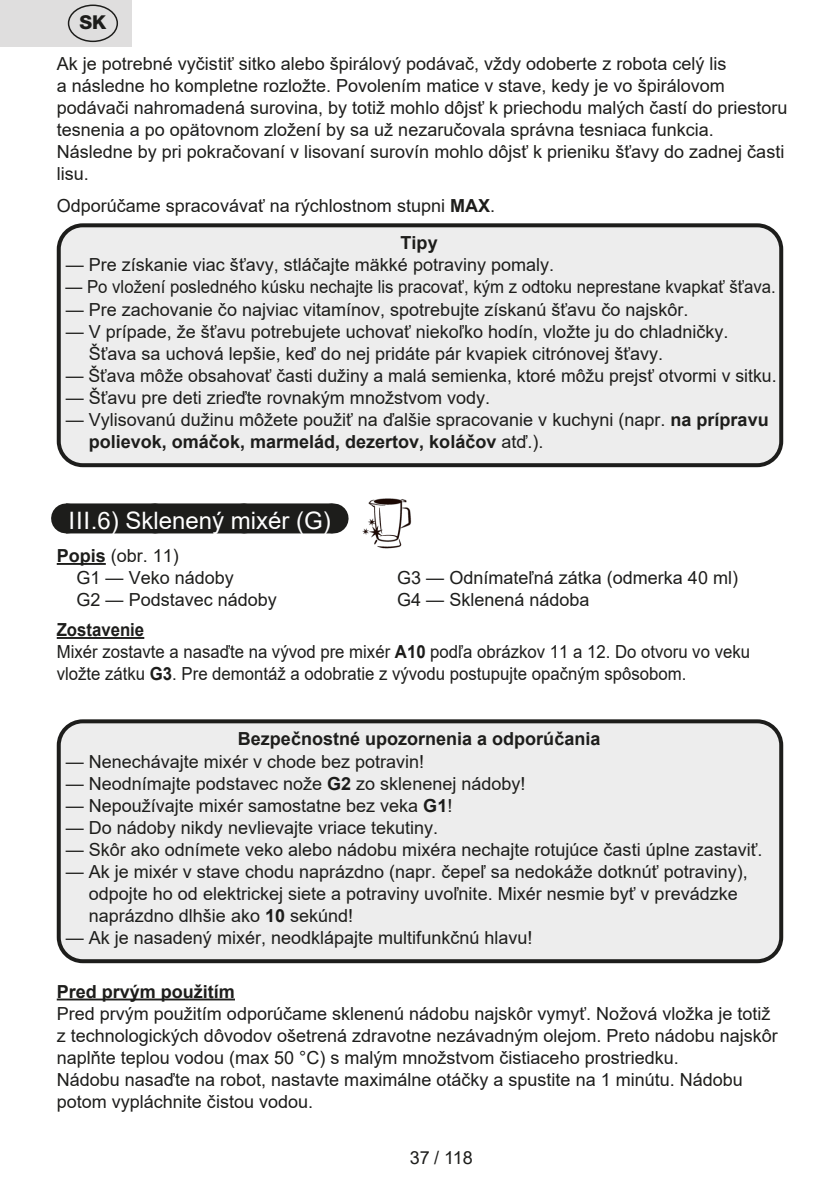
<style>
.page{position:relative;width:840px;height:1191px;background:#fff}
.page>*{position:absolute;margin:0;border:0;box-sizing:border-box;transform-origin:0 0}
.Grafický_nadpis_ETA{font:24px "Arial";color:#fff}
.t1{font:800 19.2px "Helvetica Neue OT";color:#1d1d1b}
.Normální{font:18px/22px "Arial";color:#1d1d1b}
.Normální-2{font:18px/22px "Arial";color:#1d1d1b;scale:.93 1}
.Normální-3{font:18px "Arial";color:#1d1d1b;scale:.94 1}
.Normální-4{font:700 18px "Arial";color:#1d1d1b}
.Normální-5{font:700 18px "Arial";color:#1d1d1b;scale:.93 1}
.s1{font-weight:700}
</style>
<div class="page">
<div style="left:66px;top:503px;width:266px;height:30px;background:#1d1d1b"></div>
<svg style="left:155px;top:503px;width:133px;height:1px"></svg>
<hr style="left:332px;top:503px;width:1px;height:30px;background:#1d1d1b">
<hr style="left:57px;top:563px;width:49px;height:2px;background:#1d1d1b">
<hr style="left:57px;top:637px;width:87px;height:2px;background:#1d1d1b">
<hr style="left:57px;top:998px;width:178px;height:2px;background:#1d1d1b">
<div style="left:59px;top:225px;width:721px;height:240px;background:#ededed;border-radius:24px"></div>
<div style="left:57px;top:223px;width:725px;height:244px;border:4px solid #1d1d1b;border-radius:24px"></div>
<img style="left:362px;top:498px;width:50px;height:50px">
<div style="left:59px;top:721px;width:721px;height:240px;background:#ededed;border-radius:24px"></div>
<div style="left:57px;top:719px;width:725px;height:244px;border:4px solid #1d1d1b;border-radius:24px"></div>
<div style="left:0;top:0;width:131px;height:47px;background:#dfdede"></div>
<div style="left:68px;top:5px;width:50px;height:37px;border:1px solid #1d1d1b;border-radius:50%"></div>
<p class="t1" style="left:79px;top:11px;width:28px">SK</p>
<p class="Normální" style="left:57px;top:52px;width:671px">Ak je potrebné vyčistiť sitko alebo špirálový podávač, vždy odoberte z robota celý lis</p>
<p class="Normální" style="left:57px;top:74px;width:732px">a následne ho kompletne rozložte. Povolením matice v stave, kedy je vo špirálovom podávači nahromadená surovina, by totiž mohlo dôjsť k priechodu malých častí do priestoru tesnenia a po opätovnom zložení by sa už nezaručovala správna tesniaca funkcia.<br>Následne by pri pokračovaní v lisovaní surovín mohlo dôjsť k prieniku šťavy do zadnej časti lisu.</p>
<p class="Normální" style="left:57px;top:194px;width:439px">Odporúčame spracovávať na rýchlostnom stupni <span class="s1">MAX</span>.</p>
<p class="Normální-4" style="left:400px;top:230px;width:39px">Tipy</p>
<p class="Normální" style="left:66px;top:254px;width:489px">— Pre získanie viac šťavy, stláčajte mäkké potraviny pomaly.</p>
<p class="Normální-3" style="left:65px;top:275px;width:756px">— Po vložení posledného kúsku nechajte lis pracovať, kým z odtoku neprestane kvapkať šťava.</p>
<p class="Normální" style="left:66px;top:298px;width:624px">— Pre zachovanie čo najviac vitamínov, spotrebujte získanú šťavu čo najskôr.</p>
<p class="Normální" style="left:89px;top:320px;width:641px;text-indent:-23px">— V prípade, že šťavu potrebujete uchovať niekoľko hodín, vložte ju do chladničky.<br>Šťava sa uchová lepšie, keď do nej pridáte pár kvapiek citrónovej šťavy.</p>
<p class="Normální" style="left:66px;top:364px;width:712px">— Šťava môže obsahovať časti dužiny a malá semienka, ktoré môžu prejsť otvormi v sitku.</p>
<p class="Normální" style="left:66px;top:386px;width:425px">— Šťavu pre deti zrieďte rovnakým množstvom vody.</p>
<p class="Normální" style="left:89px;top:408px;width:681px;text-indent:-23px">— Vylisovanú dužinu môžete použiť na ďalšie spracovanie v kuchyni (napr. <span class="s1">na prípravu polievok, omáčok, marmelád, dezertov, koláčov</span> atď.).</p>
<p class="Grafický_nadpis_ETA" style="left:68px;top:504px;width:264px">III.6) Sklenený mixér (G)</p>
<p class="Normální" style="left:57px;top:544px;width:124px"><span class="s1">Popis</span> (obr. 11)</p>
<p class="Normální" style="left:77px;top:566px;width:159px">G1 — Veko nádoby</p>
<p class="Normální" style="left:397px;top:566px;width:342px">G3 — Odnímateľná zátka (odmerka 40 ml)</p>
<p class="Normální" style="left:77px;top:588px;width:202px">G2 — Podstavec nádoby</p>
<p class="Normální" style="left:397px;top:588px;width:194px">G4 — Sklenená nádoba</p>
<p class="Normální-5" style="left:57px;top:617px;width:96px">Zostavenie</p>
<p class="Normální-2" style="left:57px;top:640px;width:746px">Mixér zostavte a nasaďte na vývod pre mixér <span class="s1">A10</span> podľa obrázkov 11 a 12. Do otvoru vo veku vložte zátku <span class="s1">G3</span>. Pre demontáž a odobratie z vývodu postupujte opačným spôsobom.</p>
<p class="Normální-4" style="left:238px;top:726px;width:364px">Bezpečnostné upozornenia a odporúčania</p>
<p class="Normální" style="left:66px;top:750px;width:360px">— Nenechávajte mixér v chode bez potravin!</p>
<p class="Normální" style="left:66px;top:772px;width:461px">— Neodnímajte podstavec nože <span class="s1">G2</span> zo sklenenej nádoby!</p>
<p class="Normální" style="left:66px;top:794px;width:388px">— Nepoužívajte mixér samostatne bez veka <span class="s1">G1</span>!</p>
<p class="Normální" style="left:66px;top:816px;width:374px">— Do nádoby nikdy nevlievajte vriace tekutiny.</p>
<p class="Normální" style="left:66px;top:838px;width:698px">— Skôr ako odnímete veko alebo nádobu mixéra nechajte rotujúce časti úplne zastaviť.</p>
<p class="Normální" style="left:89px;top:860px;width:660px;text-indent:-23px">— Ak je mixér v stave chodu naprázdno (napr. čepeľ sa nedokáže dotknúť potraviny), odpojte ho od elektrickej siete a potraviny uvoľnite. Mixér nesmie byť v prevádzke naprázdno dlhšie ako <span class="s1">10</span> sekúnd!</p>
<p class="Normální" style="left:66px;top:926px;width:468px">— Ak je nasadený mixér, neodklápajte multifunkčnú hlavu!</p>
<p class="Normální-4" style="left:57px;top:978px;width:180px">Pred prvým použitím</p>
<p class="Normální" style="left:57px;top:1002px;width:722px">Pred prvým použitím odporúčame sklenenú nádobu najskôr vymyť. Nožová vložka je totiž z technologických dôvodov ošetrená zdravotne nezávadným olejom. Preto nádobu najskôr naplňte teplou vodou (max 50 °C) s malým množstvom čistiaceho prostriedku.<br>Nádobu nasaďte na robot, nastavte maximálne otáčky a spustite na 1 minútu. Nádobu potom vypláchnite čistou vodou.</p>
<p class="Normální" style="left:410px;top:1147px;width:64px">37 / 118</p>
</div>
